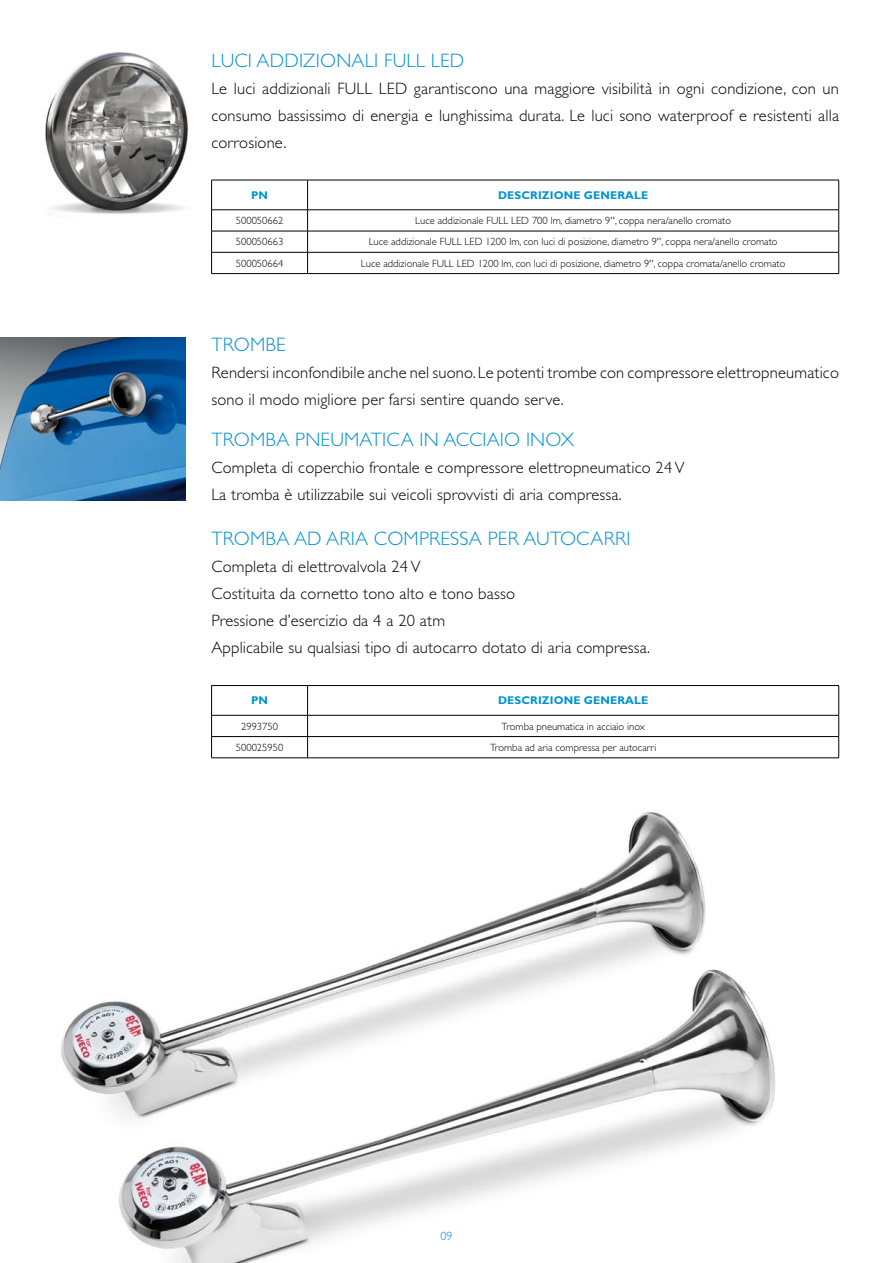
<style>
.page{position:relative;width:893px;height:1263px;background:#fff}
.page>*{position:absolute;margin:0;border:0;box-sizing:border-box;transform-origin:0 0}
.t1{font:300 19.5px "Gill Sans Std";letter-spacing:.01em;color:#0092d0}
.t2{font:300 16.5px/27px "Gill Sans Std";letter-spacing:.01em;color:#000}
.t3{font:300 12px "Gill Sans Std";color:#0092d0}
.t4{font:700 11.25px "Gill Sans Std";letter-spacing:.01em;color:#0092d0}
.t5{font:300 10.5px "Gill Sans Std";color:#000}
</style>
<div class="page">
<img style="left:60px;top:811px;width:715px;height:452px">
<img style="left:45px;top:52px;width:143px;height:162px">
<img style="left:0;top:337px;width:186px;height:163px">
<hr style="left:211px;top:180px;width:97px;height:1px;background:#000">
<hr style="left:211px;top:180px;width:1px;height:30px;background:#000">
<hr style="left:308px;top:180px;width:531px;height:1px;background:#000">
<hr style="left:307px;top:180px;width:1px;height:30px;background:#000">
<hr style="left:838px;top:180px;width:1px;height:30px;background:#000">
<hr style="left:211px;top:210px;width:97px;height:1px;background:#000">
<hr style="left:308px;top:210px;width:531px;height:1px;background:#000">
<hr style="left:211px;top:231px;width:97px;height:1px;background:#000">
<hr style="left:308px;top:231px;width:531px;height:1px;background:#000">
<hr style="left:211px;top:252px;width:97px;height:1px;background:#000">
<svg style="left:211px;top:210px;width:1px;height:63px"></svg>
<hr style="left:308px;top:252px;width:531px;height:1px;background:#000">
<svg style="left:307px;top:210px;width:1px;height:63px"></svg>
<svg style="left:838px;top:210px;width:1px;height:63px"></svg>
<hr style="left:211px;top:273px;width:97px;height:1px;background:#000">
<hr style="left:308px;top:273px;width:531px;height:1px;background:#000">
<hr style="left:211px;top:685px;width:97px;height:1px;background:#000">
<hr style="left:308px;top:685px;width:531px;height:1px;background:#000">
<hr style="left:211px;top:715px;width:97px;height:1px;background:#000">
<hr style="left:308px;top:715px;width:531px;height:1px;background:#000">
<hr style="left:211px;top:736px;width:97px;height:1px;background:#000">
<svg style="left:211px;top:686px;width:1px;height:71px"></svg>
<hr style="left:308px;top:736px;width:531px;height:1px;background:#000">
<svg style="left:307px;top:686px;width:1px;height:71px"></svg>
<svg style="left:838px;top:686px;width:1px;height:71px"></svg>
<hr style="left:211px;top:757px;width:97px;height:1px;background:#000">
<hr style="left:308px;top:757px;width:531px;height:1px;background:#000">
<p class="t1" style="left:211px;top:49px;width:20px">Luci</p>
<p class="t1" style="left:257px;top:49px;width:12px">addizionali</p>
<p class="t1" style="left:384px;top:49px;width:82px">FULL LED</p>
<p class="t2" style="left:211px;top:75px;width:629px;text-align:justify">Le luci addizionali FULL LED garantiscono una maggiore visibilità in ogni condizione, con un consumo bassissimo di energia e lunghissima durata. Le luci sono waterproof e resistenti alla corrosione.</p>
<p class="t4" style="left:251px;top:188px;width:19px">PN</p>
<p class="t4" style="left:498px;top:188px;width:152px">DESCRIZIONE GENERALE</p>
<p class="t5" style="left:236px;top:215px;width:49px">500050662</p>
<p class="t5" style="left:415px;top:215px;width:317px">Luce addizionale FULL LED 700 lm, diametro 9'', coppa nera/anello cromato</p>
<p class="t5" style="left:236px;top:236px;width:49px">500050663</p>
<p class="t5" style="left:369px;top:236px;width:410px">Luce addizionale FULL LED 1200 lm, con luci di posizione, diametro 9'', coppa nera/anello cromato</p>
<p class="t5" style="left:236px;top:257px;width:49px">500050664</p>
<p class="t5" style="left:361px;top:257px;width:426px">Luce addizionale FULL LED 1200 lm, con luci di posizione, diametro 9'', coppa cromata/anello cromato</p>
<p class="t1" style="left:211px;top:333px;width:25px">Trombe</p>
<p class="t2" style="left:211px;top:359px;width:629px">Rendersi inconfondibile anche nel suono. Le potenti trombe con compressore elettropneumatico sono il modo migliore per farsi sentire quando serve.</p>
<p class="t1" style="left:211px;top:429px;width:26px">Tromba</p>
<p class="t1" style="left:295px;top:429px;width:38px">pNeumatica</p>
<p class="t1" style="left:420px;top:429px;width:36px">in acciaio</p>
<p class="t1" style="left:526px;top:429px;width:46px">inox</p>
<p class="t2" style="left:211px;top:454px;width:475px">Completa di coperchio frontale e compressore elettropneumatico 24 V<br>La tromba è utilizzabile sui veicoli sprovvisti di aria compressa.</p>
<p class="t1" style="left:211px;top:528px;width:26px">Tromba</p>
<p class="t1" style="left:294px;top:528px;width:44px">ad aria</p>
<p class="t1" style="left:374px;top:528px;width:13px">compressa</p>
<p class="t1" style="left:488px;top:528px;width:11px">per</p>
<p class="t1" style="left:523px;top:528px;width:13px">autocarri</p>
<p class="t2" style="left:211px;top:554px;width:440px">Completa di elettrovalvola 24 V<br>Costituita da cornetto tono alto e tono basso<br>Pressione d’esercizio da 4 a 20 atm<br>Applicabile su qualsiasi tipo di autocarro dotato di aria compressa.</p>
<p class="t4" style="left:251px;top:694px;width:19px">PN</p>
<p class="t4" style="left:498px;top:694px;width:152px">DESCRIZIONE GENERALE</p>
<p class="t5" style="left:241px;top:720px;width:38px">2993750</p>
<p class="t5" style="left:501px;top:720px;width:145px">Tromba pneumatica in acciaio inox</p>
<p class="t5" style="left:236px;top:741px;width:49px">500025950</p>
<p class="t5" style="left:490px;top:741px;width:168px">Tromba ad aria compressa per autocarri</p>
<p class="t3" style="left:440px;top:1229px;width:14px">09</p>
</div>
